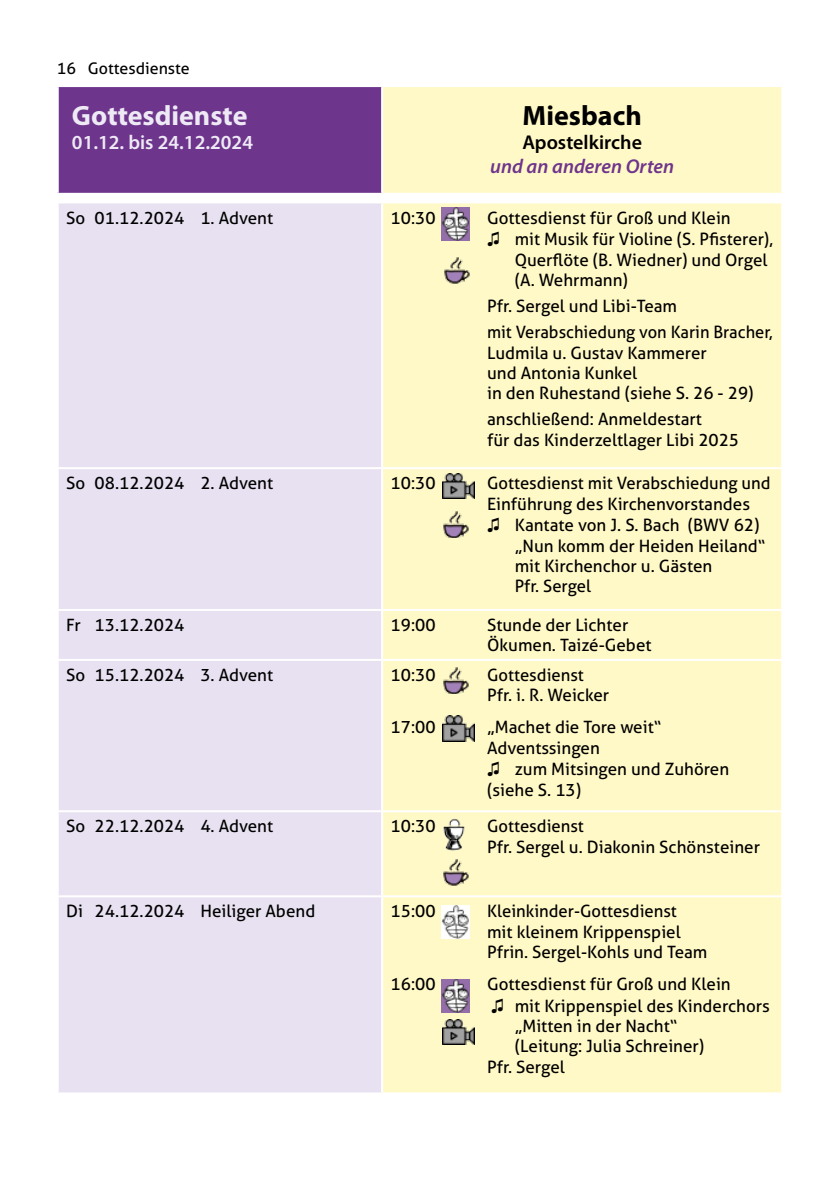
<style>
.page{position:relative;width:840px;height:1191px;background:#fff}
.page>*{position:absolute;margin:0;border:0;box-sizing:border-box;transform-origin:0 0}
.t1{font:700 28px "Myriad Pro";color:#eeeaf5}
.t2{font:700 28px "Myriad Pro";color:#000}
.t3{font:600 20px "Myriad Pro";color:#eeeaf5}
.t4{font:italic 600 20px "Myriad Pro";color:#6e358c}
.t5{font:600 20px "Myriad Pro";color:#000}
.t6{font:17px/20.4px "Aller";color:#000}
.t7{font:16px "Aller";color:#000}
.s1{font-family:"Arial";font-size:18px}
</style>
<div class="page">
<div style="left:59px;top:203px;width:322px;height:889px;background:#e8e1f1"></div>
<div style="left:383px;top:203px;width:397px;height:889px;background:#fff9c7"></div>
<hr style="left:57px;top:467px;width:325px;height:2px;background:#fff">
<hr style="left:57px;top:609px;width:325px;height:2px;background:#fff">
<hr style="left:57px;top:659px;width:325px;height:2px;background:#fff">
<hr style="left:57px;top:810px;width:325px;height:2px;background:#fff">
<hr style="left:57px;top:895px;width:325px;height:2px;background:#fff">
<hr style="left:382px;top:467px;width:400px;height:2px;background:#fff">
<hr style="left:382px;top:609px;width:400px;height:2px;background:#fff">
<hr style="left:382px;top:659px;width:400px;height:2px;background:#fff">
<hr style="left:382px;top:810px;width:400px;height:2px;background:#fff">
<hr style="left:382px;top:895px;width:400px;height:2px;background:#fff">
<img style="left:441px;top:906px;width:28px;height:33px">
<img style="left:441px;top:207px;width:28px;height:33px">
<div style="left:58px;top:86px;width:324px;height:108px;background:#6e358c"></div>
<div style="left:382px;top:86px;width:399px;height:108px;background:#fff9c7"></div>
<hr style="left:57px;top:85px;width:325px;height:2px;background:#fff">
<hr style="left:57px;top:87px;width:2px;height:106px;background:#fff">
<hr style="left:382px;top:85px;width:400px;height:2px;background:#fff">
<hr style="left:381px;top:87px;width:2px;height:106px;background:#fff">
<hr style="left:780px;top:87px;width:2px;height:106px;background:#fff">
<hr style="left:57px;top:193px;width:325px;height:2px;background:#fff">
<hr style="left:382px;top:193px;width:400px;height:2px;background:#fff">
<img style="left:443px;top:257px;width:26px;height:26px">
<img style="left:442px;top:511px;width:27px;height:27px">
<img style="left:442px;top:667px;width:27px;height:26px">
<img style="left:441px;top:979px;width:28px;height:33px">
<img style="left:442px;top:858px;width:27px;height:27px">
<img style="left:442px;top:473px;width:32px;height:26px">
<img style="left:441px;top:818px;width:25px;height:32px">
<img style="left:442px;top:716px;width:32px;height:25px">
<img style="left:442px;top:1019px;width:32px;height:25px">
<p class="t7" style="left:57px;top:59px;width:134px">16 Gottesdienste</p>
<h1 class="t1" style="left:72px;top:98px;width:177px">Gottesdienste</h1>
<p class="t3" style="left:72px;top:130px;width:182px">01.12. bis 24.12.2024</p>
<h1 class="t2" style="left:522px;top:98px;width:121px">Miesbach</h1>
<p class="t5" style="left:522px;top:130px;width:121px">Apostelkirche</p>
<p class="t4" style="left:490px;top:154px;width:185px">und an anderen Orten</p>
<p class="t6" style="left:66px;top:207px;width:208px">So 01.12.2024 1. Advent</p>
<p class="t6" style="left:390px;top:207px;width:46px">10:30</p>
<p class="t6" style="left:487px;top:207px;width:245px">Gottesdienst für Groß und Klein</p>
<p class="t6" style="left:487px;top:229px;width:287px"><span class="s1">♫</span> mit Musik für Violine (S. Pfisterer),</p>
<p class="t6" style="left:514px;top:249px;width:254px">Querflöte (B. Wiedner) und Orgel</p>
<p class="t6" style="left:514px;top:270px;width:115px">(A. Wehrmann)</p>
<p class="t6" style="left:487px;top:293px;width:287px;line-height:26px">Pfr. Sergel und Libi-Team<br>mit Verabschiedung von Karin Bracher,</p>
<p class="t6" style="left:487px;top:342px;width:268px">Ludmila u. Gustav Kammerer<br>und Antonia Kunkel<br>in den Ruhestand (siehe S. 26 - 29)</p>
<p class="t6" style="left:487px;top:409px;width:253px">anschließend: Anmeldestart<br>für das Kinderzeltlager Libi 2025</p>
<p class="t6" style="left:66px;top:473px;width:208px">So 08.12.2024 2. Advent</p>
<p class="t6" style="left:390px;top:473px;width:46px">10:30</p>
<p class="t6" style="left:487px;top:473px;width:285px">Gottesdienst mit Verabschiedung und</p>
<p class="t6" style="left:487px;top:493px;width:264px">Einführung des Kirchenvorstandes</p>
<p class="t6" style="left:487px;top:515px;width:274px"><span class="s1">♫</span> Kantate von J. S. Bach (BWV 62)</p>
<p class="t6" style="left:514px;top:535px;width:252px">„Nun komm der Heiden Heiland“</p>
<p class="t6" style="left:514px;top:556px;width:199px">mit Kirchenchor u. Gästen</p>
<p class="t6" style="left:514px;top:576px;width:78px">Pfr. Sergel</p>
<p class="t6" style="left:66px;top:614px;width:120px">Fr 13.12.2024</p>
<p class="t6" style="left:390px;top:614px;width:46px">19:00</p>
<p class="t6" style="left:487px;top:614px;width:166px">Stunde der Lichter<br>Ökumen. Taizé-Gebet</p>
<p class="t6" style="left:66px;top:664px;width:208px">So 15.12.2024 3. Advent</p>
<p class="t6" style="left:390px;top:664px;width:46px">10:30</p>
<p class="t6" style="left:487px;top:664px;width:124px">Gottesdienst<br>Pfr. i. R. Weicker</p>
<p class="t6" style="left:390px;top:717px;width:46px">17:00</p>
<p class="t6" style="left:487px;top:716px;width:243px">„Machet die Tore weit“<br>Adventssingen<br><span class="s1">♫</span> zum Mitsingen und Zuhören (siehe S. 13)</p>
<p class="t6" style="left:66px;top:816px;width:208px">So 22.12.2024 4. Advent</p>
<p class="t6" style="left:390px;top:816px;width:46px">10:30</p>
<p class="t6" style="left:487px;top:816px;width:274px">Gottesdienst<br>Pfr. Sergel u. Diakonin Schönsteiner</p>
<p class="t6" style="left:66px;top:901px;width:250px">Di 24.12.2024 Heiliger Abend</p>
<p class="t6" style="left:390px;top:901px;width:46px">15:00</p>
<p class="t6" style="left:487px;top:901px;width:222px">Kleinkinder-Gottesdienst<br>mit kleinem Krippenspiel<br>Pfrin. Sergel-Kohls und Team</p>
<p class="t6" style="left:390px;top:973px;width:46px">16:00</p>
<p class="t6" style="left:487px;top:973px;width:245px">Gottesdienst für Groß und Klein</p>
<p class="t6" style="left:491px;top:995px;width:280px"><span class="s1">♫</span> mit Krippenspiel des Kinderchors</p>
<p class="t6" style="left:514px;top:1015px;width:164px">„Mitten in der Nacht“</p>
<p class="t6" style="left:514px;top:1036px;width:191px">(Leitung: Julia Schreiner)</p>
<p class="t6" style="left:487px;top:1056px;width:79px">Pfr. Sergel</p>
</div>
